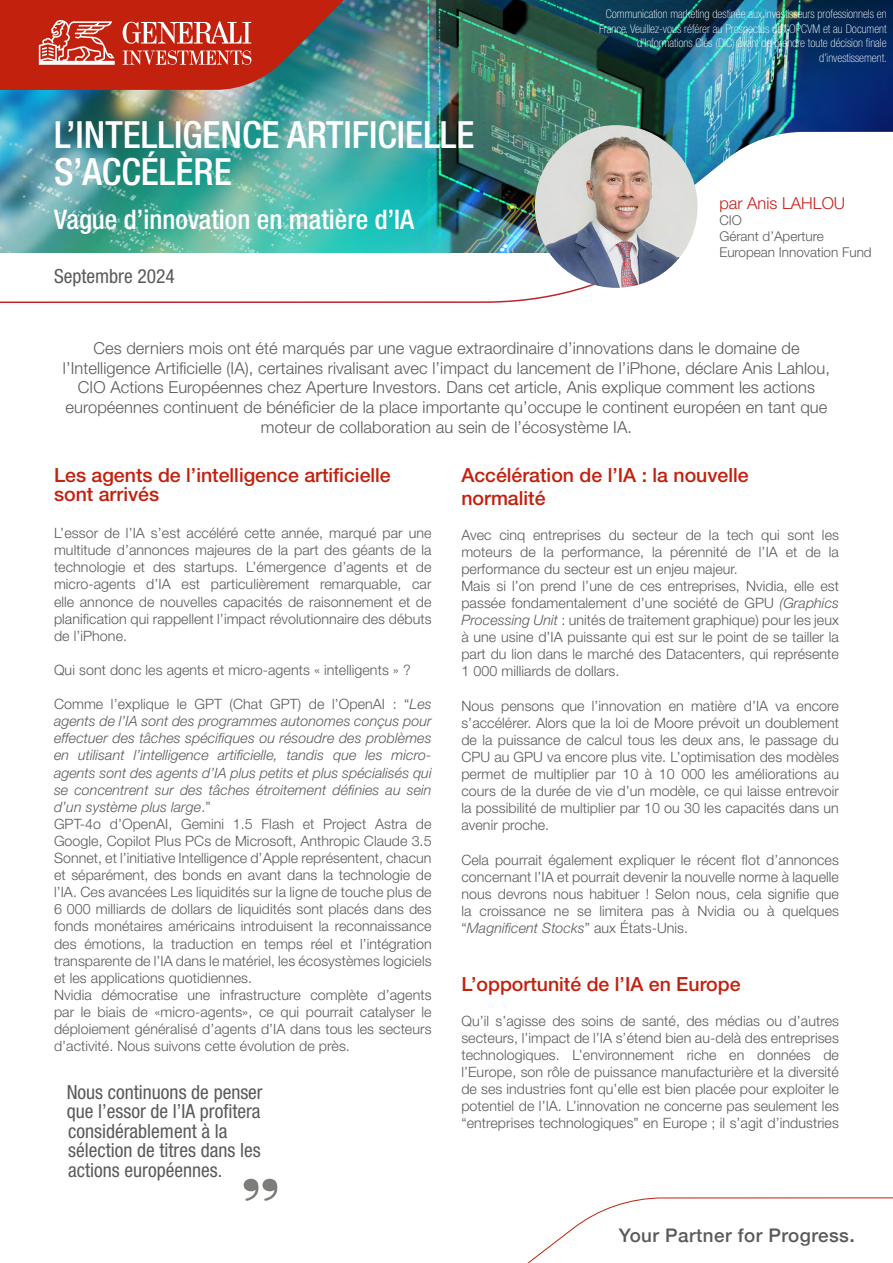
<style>
.page{position:relative;width:893px;height:1263px;background:#fff}
.page>*{position:absolute;margin:0;border:0;box-sizing:border-box;transform-origin:0 0}
.t1{font:500 condensed 37.5px/37.5px "Helvetica Neue LT Std";color:#fff}
.t2{font:500 condensed 27px "Helvetica Neue LT Std";color:#fff}
.t3{font:700 condensed 21px "Helvetica Neue LT Std";color:#c1252d}
.t4{font:condensed 19.5px/19.5px "Helvetica Neue LT Std";color:#5a5a5b}
.t5{font:500 19.5px/19.5px "Helvetica Neue LT Std";color:#c1210d}
.t6{font:500 18.75px "Helvetica Neue";letter-spacing:.025em;color:#5a5a5a}
.t7{font:300 16.5px/19.8px "Helvetica Neue LT Std";letter-spacing:.005em;color:#5a5a5b;text-align:center}
.t8{font:300 16.5px "Helvetica Neue LT Std";color:#c61f18}
.t9{font:300 14.25px/17.1px "Helvetica Neue LT Std";letter-spacing:.005em;color:#5a5a5b;text-align:justify}
.t10{font:italic 300 14.25px/17.1px "Helvetica Neue LT Pro";letter-spacing:.005em;color:#5a5a5b;text-align:justify}
.t11{font:300 13.5px/16.2px "Helvetica Neue LT Std";color:#5a5a5a}
.t12{font:100 condensed 12px/14.4px "Helvetica Neue LT Std";color:#fff;text-align:right}
.s1{font-family:"Helvetica Neue LT Pro";font-style:italic}
.s2{font-family:"Helvetica Neue LT Std";font-style:normal}
.s3{font-size:19.5px}
</style>
<div class="page">
<svg style="left:0;top:253px;width:644px;height:50px"></svg>
<img style="left:0;top:0;width:893px;height:253px">
<svg style="left:575px;top:131px;width:318px;height:152px"></svg>
<img style="left:535px;top:125px;width:162px;height:163px;border-radius:81px">
<svg style="left:243px;top:1178px;width:35px;height:23px"></svg>
<img style="left:0;top:0;width:436px;height:90px">
<svg style="left:527px;top:1197px;width:366px;height:66px"></svg>
<h1 class="t1" style="left:54px;top:115px;width:422px">L’INTELLIGENCE ARTIFICIELLE<br>S’ACCÉLÈRE</h1>
<h2 class="t2" style="left:54px;top:203px;width:362px">Vague d’innovation en matière d’IA</h2>
<h3 class="t4" style="left:54px;top:266px;width:122px">Septembre 2024</h3>
<p class="t12" style="left:599px;top:7px;width:289px">Communication marketing destinée aux investisseurs professionnels en France. Veuillez-vous référer au Prospectus de l’OPCVM et au Document d’Informations Clés (DIC) avant de prendre toute décision finale d’investissement.</p>
<p class="t8" style="left:719px;top:193px;width:127px">par Anis LAHLOU</p>
<p class="t11" style="left:719px;top:212px;width:154px">CIO<br>Gérant d’Aperture<br>European Innovation Fund</p>
<h3 class="t3" style="left:742px;top:194px;width:89px">A RETENIR</h3>
<p class="t7" style="left:63px;top:338px;width:769px">Ces derniers mois ont été marqués par une vague extraordinaire d’innovations dans le domaine de l’Intelligence Artificielle (IA), certaines rivalisant avec l’impact du lancement de l’iPhone, déclare Anis Lahlou, CIO Actions Européennes chez Aperture Investors. Dans cet article, Anis explique comment les actions européennes continuent de bénéficier de la place importante qu’occupe le continent européen en tant que moteur de collaboration au sein de l’écosystème IA.</p>
<h3 class="t5" style="left:54px;top:465px;width:338px">Les agents de l’intelligence artificielle sont arrivés</h3>
<p class="t9" style="left:54px;top:524px;width:379px">L’essor de l’IA s’est accéléré cette année, marqué par une multitude d’annonces majeures de la part des géants de la technologie et des startups. L’émergence d’agents et de micro-agents d’IA est particulièrement remarquable, car elle annonce de nouvelles capacités de raisonnement et de planification qui rappellent l’impact révolutionnaire des débuts de l’iPhone.</p>
<p class="t9" style="left:54px;top:661px;width:358px">Qui sont donc les agents et micro-agents « intelligents » ?</p>
<p class="t9" style="left:54px;top:695px;width:379px">Comme l’explique le GPT (Chat GPT) de l’OpenAI : “<span class="s1">Les</span></p>
<p class="t10" style="left:54px;top:712px;width:379px">agents de l’IA sont des programmes autonomes conçus pour effectuer des tâches spécifiques ou résoudre des problèmes en utilisant l’intelligence artificielle, tandis que les micro&shy;agents sont des agents d’IA plus petits et plus spécialisés qui se concentrent sur des tâches étroitement définies au sein d’un système plus large<span class="s2">.”</span></p>
<p class="t9" style="left:54px;top:815px;width:379px;text-align:left">GPT-4o d’OpenAI, Gemini 1.5 Flash et Project Astra de Google, Copilot Plus PCs de Microsoft, Anthropic Claude 3.5<br>Sonnet, et l’initiative Intelligence d’Apple représentent, chacun et séparément, des bonds en avant dans la technologie de l’IA. Ces avancées Les liquidités sur la ligne de touche plus de 6 000 milliards de dollars de liquidités sont placés dans des fonds monétaires américains introduisent la reconnaissance des émotions, la traduction en temps réel et l’intégration transparente de l’IA dans le matériel, les écosystèmes logiciels et les applications quotidiennes.<br>Nvidia démocratise une infrastructure complète d’agents par le biais de «micro-agents», ce qui pourrait catalyser le déploiement généralisé d’agents d’IA dans tous les secteurs d’activité. Nous suivons cette évolution de près.</p>
<h3 class="t4" style="left:67px;top:1082px;width:197px">Nous continuons de penser que l’essor de l’IA profitera considérablement à la sélection de titres dans les actions européennes.</h3>
<h3 class="t5" style="left:461px;top:463px;width:289px;line-height:23.4px">Accélération de l’IA : la nouvelle normalité</h3>
<p class="t9" style="left:461px;top:526px;width:379px;text-align:left">Avec cinq entreprises du secteur de la tech qui sont les moteurs de la performance, la pérennité de l’IA et de la performance du secteur est un enjeu majeur.<br>Mais si l’on prend l’une de ces entreprises, Nvidia, elle est passée fondamentalement d’une société de GPU <span class="s1">(Graphics Processing Unit</span> : unités de traitement graphique) pour les jeux à une usine d’IA puissante qui est sur le point de se tailler la part du lion dans le marché des Datacenters, qui représente 1 000 milliards de dollars.</p>
<p class="t9" style="left:461px;top:697px;width:379px">Nous pensons que l’innovation en matière d’IA va encore s’accélérer. Alors que la loi de Moore prévoit un doublement de la puissance de calcul tous les deux ans, le passage du CPU au GPU va encore plus vite. L’optimisation des modèles permet de multiplier par 10 à 10 000 les améliorations au cours de la durée de vie d’un modèle, ce qui laisse entrevoir la possibilité de multiplier par 10 ou 30 les capacités dans un avenir proche.</p>
<p class="t9" style="left:461px;top:851px;width:379px">Cela pourrait également expliquer le récent flot d’annonces concernant l’IA et pourrait devenir la nouvelle norme à laquelle nous devrons nous habituer ! Selon nous, cela signifie que la croissance ne se limitera pas à Nvidia ou à quelques</p>
<p class="t10" style="left:461px;top:919px;width:228px"><span class="s2">“</span>Magnificent Stocks<span class="s2">” aux États-Unis.</span></p>
<h3 class="t5" style="left:461px;top:974px;width:281px">L’opportunité de l’IA en Europe</h3>
<p class="t9" style="left:461px;top:1012px;width:379px">Qu’il s’agisse des soins de santé, des médias ou d’autres secteurs, l’impact de l’IA s’étend bien au-delà des entreprises technologiques. L’environnement riche en données de l’Europe, son rôle de puissance manufacturière et la diversité de ses industries font qu’elle est bien placée pour exploiter le potentiel de l’IA. L’innovation ne concerne pas seulement les “entreprises technologiques” en Europe ; il s’agit d’industries</p>
<h3 class="t6" style="left:619px;top:1220px;width:238px">Your Partner for Progress<span class="s3">.</span></h3>
</div>
